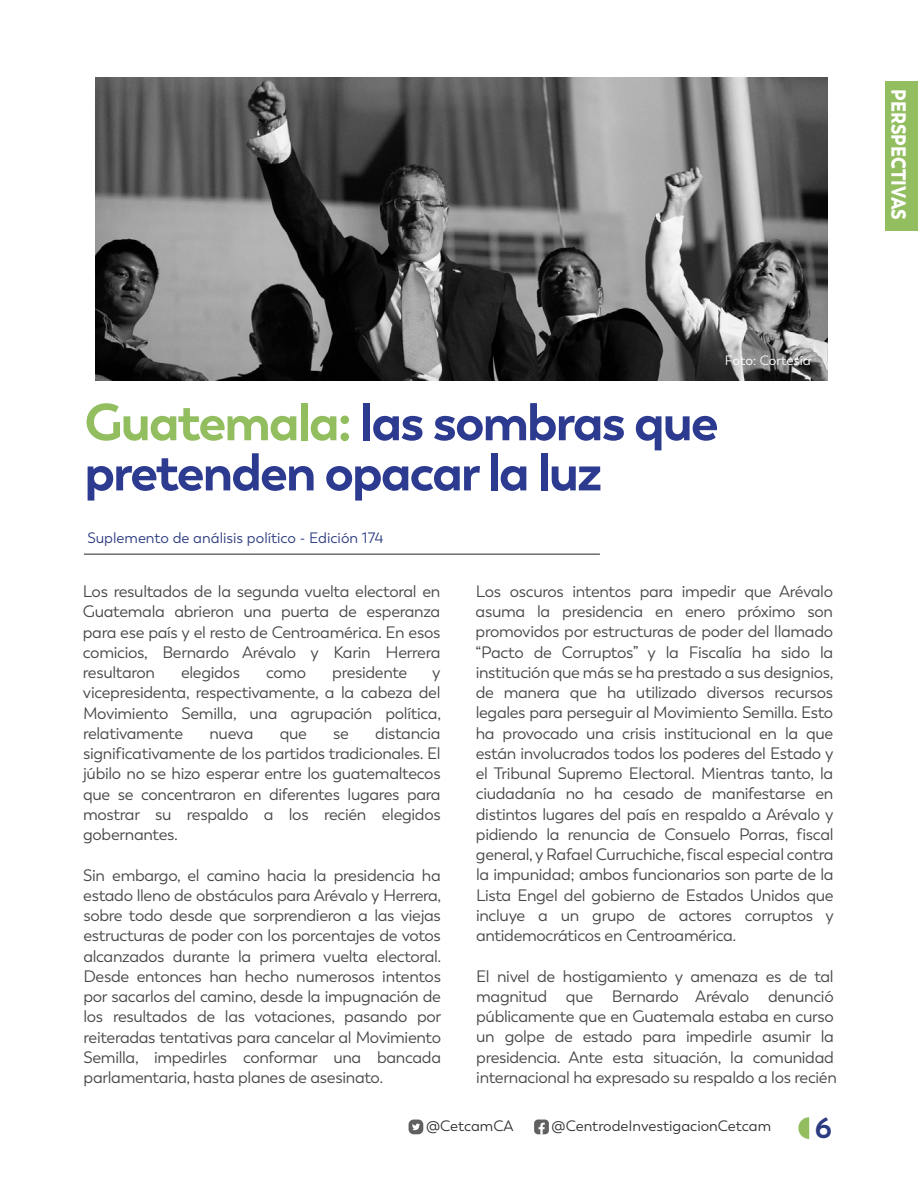
<style>
.page{position:relative;width:918px;height:1188px;background:#fff}
.page>*{position:absolute;margin:0;border:0;box-sizing:border-box;transform-origin:0 0}
.t1{font:700 52.05px/50.1px "Trenda";letter-spacing:-.04em;color:#2c3b90}
.t2{font:700 29.1px "Trenda";color:#2c3b80}
.t3{font:900 20.4px "Trenda";color:#fff;scale:.86 1}
.t4{font:16.5px/20.2px "Trenda";letter-spacing:-.02em;color:#464646;text-align:justify}
.t5{font:15px "Trenda";color:#2c3b80}
.t6{font:15px "Trenda";color:#303030}
.t7{font:13.5px "Trenda";letter-spacing:-.005em;color:#fff}
.s1{color:#92be60}
</style>
<div class="page">
<svg style="left:798px;top:1117px;width:11px;height:22px"></svg>
<div style="left:409px;top:1120px;width:14px;height:14px;background:#606060;border-radius:5px"></div>
<svg style="left:412px;top:1124px;width:8px;height:6px"></svg>
<svg style="left:534px;top:1120px;width:15px;height:14px"></svg>
<div style="left:885px;top:81px;width:33px;height:150px;background:#92be60"></div>
<hr style="left:84px;top:554px;width:516px;height:1px;background:#262626">
<img style="left:95px;top:77px;width:732px;height:304px">
<p class="t7" style="left:725px;top:353px;width:87px">Foto: Cortesía</p>
<h1 class="t1" style="left:84px;top:398px;width:636px"><span class="s1">Guatemala:</span> las sombras que pretenden opacar la luz</h1>
<p class="t5" style="left:87px;top:529px;width:298px">Suplemento de análisis político - Edición 174</p>
<p class="t4" style="left:83px;top:582px;width:359px">Los resultados de la segunda vuelta electoral en Guatemala abrieron una puerta de esperanza para ese país y el resto de Centroamérica. En esos comicios, Bernardo Arévalo y Karin Herrera resultaron</p>
<p class="t4" style="left:476px;top:581px;width:360px">Los oscuros intentos para impedir que Arévalo asuma la presidencia en enero próximo son promovidos por estructuras de poder del llamado “Pacto de Corruptos” y la Fiscalía ha sido la institución que más se ha prestado a sus designios, de manera que ha utilizado diversos recursos legales para perseguir al Movimiento Semilla. Esto ha provocado una crisis institucional en la que están involucrados todos los poderes del Estado y el Tribunal Supremo Electoral. Mientras tanto, la ciudadanía no ha cesado de manifestarse en distintos lugares del país en respaldo a Arévalo y pidiendo la renuncia de Consuelo Porras, fiscal general, y Rafael Curruchiche, fiscal especial contra la impunidad; ambos funcionarios son parte de la Lista Engel del gobierno de Estados Unidos que incluye a un grupo de actores corruptos y antidemocráticos en Centroamérica.</p>
<p class="t4" style="left:476px;top:966px;width:362px;text-align:left">El nivel de hostigamiento y amenaza es de tal magnitud que Bernardo Arévalo denunció públicamente que en Guatemala estaba en curso un golpe de estado para impedirle asumir la presidencia. Ante esta situación, la comunidad internacional ha expresado su respaldo a los recién</p>
<p class="t4" style="left:181px;top:663px;width:60px">elegidos</p>
<p class="t4" style="left:266px;top:663px;width:42px">como</p>
<p class="t4" style="left:332px;top:663px;width:77px">presidente</p>
<p class="t4" style="left:83px;top:663px;width:360px;text-indent:349px">y vicepresidenta, respectivamente, a la cabeza del Movimiento Semilla, una agrupación política, relativamente</p>
<p class="t4" style="left:83px;top:723px;width:359px;text-indent:292px">distancia significativamente de los partidos tradicionales. El júbilo no se hizo esperar entre los guatemaltecos que se concentraron en diferentes lugares para mostrar su respaldo a los recién elegidos gobernantes.</p>
<p class="t4" style="left:83px;top:865px;width:360px">Sin embargo, el camino hacia la presidencia ha estado lleno de obstáculos para Arévalo y Herrera, sobre todo desde que sorprendieron a las viejas estructuras de poder con los porcentajes de votos alcanzados durante la primera vuelta electoral.<br>Desde entonces han hecho numerosos intentos por sacarlos del camino, desde la impugnación de los resultados de las votaciones, pasando por reiteradas tentativas para cancelar al Movimiento Semilla, impedirles conformar una bancada parlamentaria, hasta planes de asesinato.</p>
<p class="t4" style="left:209px;top:723px;width:46px">nueva</p>
<p class="t4" style="left:280px;top:723px;width:29px">que</p>
<p class="t4" style="left:333px;top:723px;width:17px">se</p>
<p class="t6" style="left:426px;top:1117px;width:89px">@CetcamCA</p>
<p class="t6" style="left:552px;top:1117px;width:221px">@CentrodeInvestigacionCetcam</p>
<h2 class="t2" style="left:815px;top:1110px;width:19px">6</h2>
<p class="t3" style="left:912px;top:89px;width:153px;rotate:90deg">PERSPECTIVAS</p>
</div>
